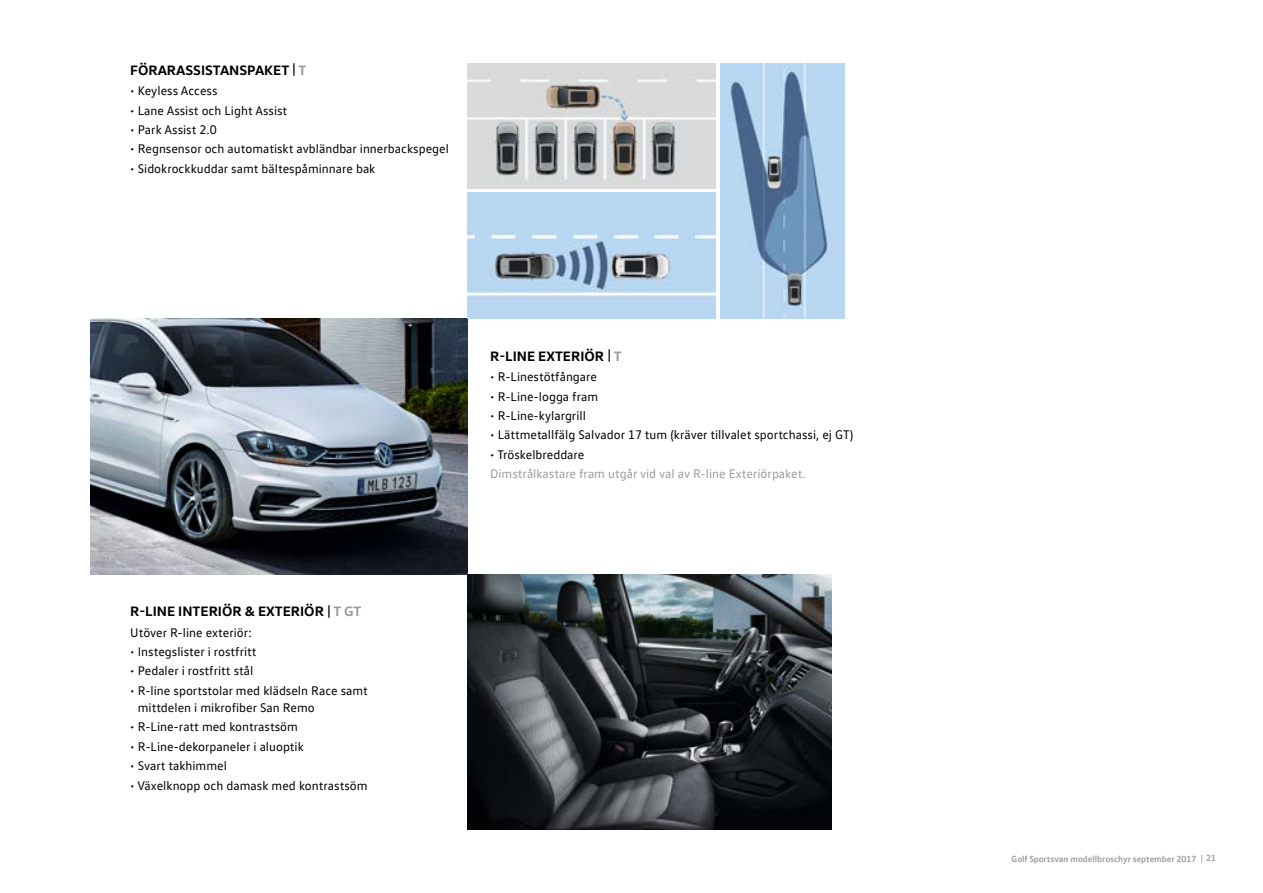
<style>
.page{position:relative;width:1263px;height:893px;background:#fff}
.page>*{position:absolute;margin:0;border:0;box-sizing:border-box;transform-origin:0 0}
.t1{font:700 13.8px "VW Head";color:#000}
.t2{font:12.75px/17.2px "VW Text";color:#000}
.t3{font:12.75px "VW Text";color:#9c9c9d}
.t4{font:700 9px "VW Text";color:#9c9c9d}
.s1{color:#9c9c9d}
</style>
<div class="page">
<img style="left:468px;top:574px;width:364px;height:255px">
<img style="left:90px;top:319px;width:378px;height:255px">
<img style="left:720px;top:64px;width:124px;height:255px">
<img style="left:468px;top:64px;width:248px;height:124px">
<img style="left:468px;top:193px;width:248px;height:126px">
<p class="t1" style="left:130px;top:61px;width:178px">FÖRARASSISTANSPAKET | <span class="s1">T</span></p>
<p class="t2" style="left:130px;top:82px;width:89px">• Keyless Access</p>
<p class="t2" style="left:130px;top:101px;width:159px">• Lane Assist och Light Assist</p>
<p class="t2" style="left:130px;top:121px;width:88px">• Park Assist 2.0</p>
<p class="t2" style="left:130px;top:140px;width:320px">• Regnsensor och automatiskt avbländbar innerbackspegel</p>
<p class="t2" style="left:130px;top:159px;width:247px">• Sidokrockkuddar samt bältespåminnare bak</p>
<p class="t1" style="left:130px;top:602px;width:233px">R-LINE INTERIÖR &amp; EXTERIÖR | <span class="s1">T GT</span></p>
<p class="t2" style="left:130px;top:623px;width:123px">Utöver R-line exteriör:</p>
<p class="t2" style="left:130px;top:643px;width:128px">• Instegslister i rostfritt</p>
<p class="t2" style="left:130px;top:662px;width:125px">• Pedaler i rostfritt stål</p>
<p class="t2" style="left:138px;top:681px;width:232px;text-indent:-8px">• R-line sportstolar med klädseln Race samt mittdelen i mikrofiber San Remo</p>
<p class="t2" style="left:130px;top:718px;width:169px">• R-Line-ratt med kontrastsöm</p>
<p class="t2" style="left:130px;top:737px;width:175px">• R-Line-dekorpaneler i aluoptik</p>
<p class="t2" style="left:130px;top:757px;width:98px">• Svart takhimmel</p>
<p class="t2" style="left:130px;top:776px;width:239px">• Växelknopp och damask med kontrastsöm</p>
<p class="t1" style="left:490px;top:347px;width:133px">R-LINE EXTERIÖR | <span class="s1">T</span></p>
<p class="t2" style="left:490px;top:368px;width:108px">• R-Linestötfångare</p>
<p class="t2" style="left:490px;top:387px;width:109px">• R-Line-logga fram</p>
<p class="t2" style="left:490px;top:407px;width:97px">• R-Line-kylargrill</p>
<p class="t2" style="left:490px;top:426px;width:365px">• Lättmetallfälg Salvador 17 tum (kräver tillvalet sportchassi, ej GT)</p>
<p class="t2" style="left:490px;top:445px;width:96px">• Tröskelbreddare</p>
<p class="t3" style="left:490px;top:466px;width:317px">Dimstrålkastare fram utgår vid val av R-line Exteriörpaket.</p>
<p class="t4" style="left:1012px;top:853px;width:206px">Golf Sportsvan modellbroschyr september 2017 | 21</p>
</div>
